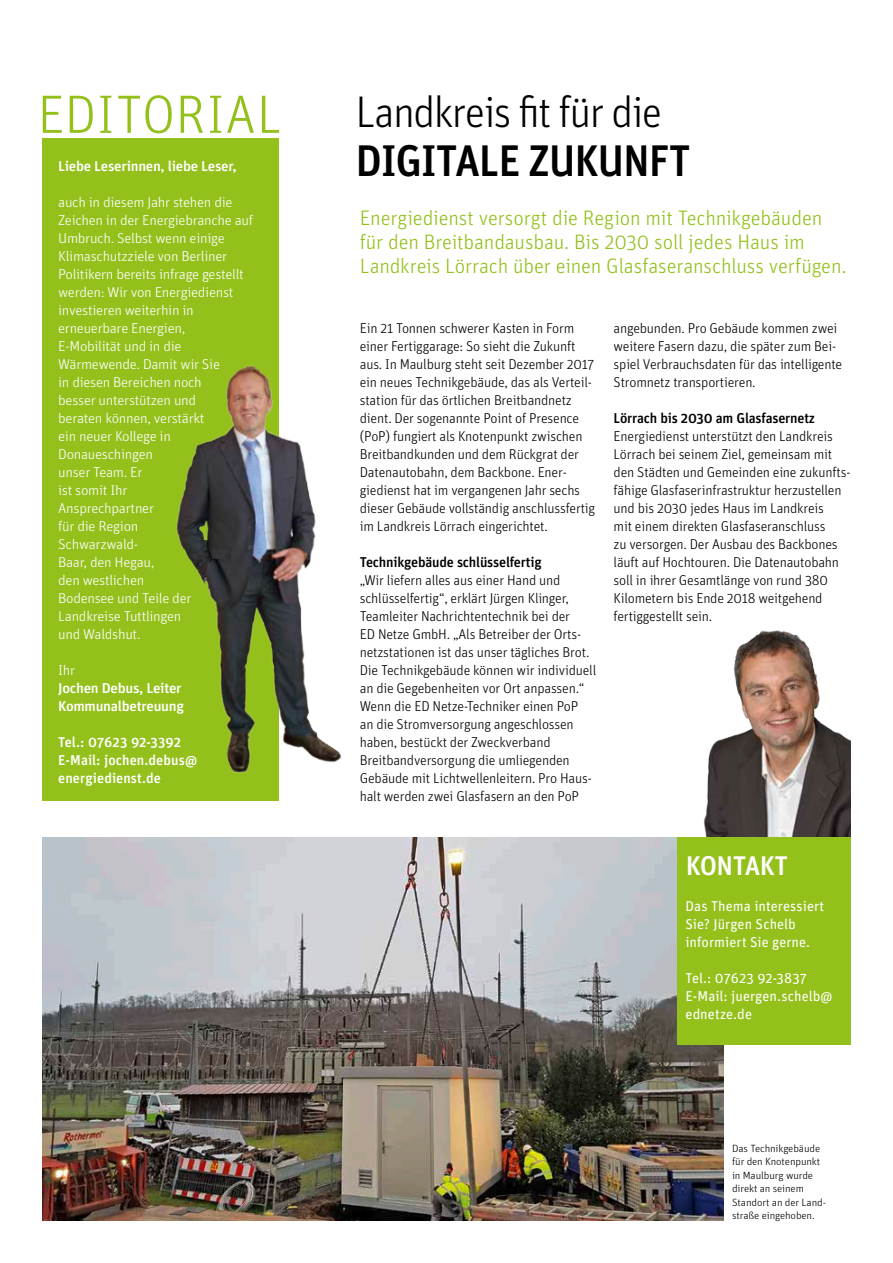
<style>
.page{position:relative;width:893px;height:1263px;background:#fff}
.page>*{position:absolute;margin:0;border:0;box-sizing:border-box;transform-origin:0 0}
.t1{font:300 54px "Unit Pro";letter-spacing:.015em;color:#94c01c}
.t2{font:300 44.25px "Unit Pro";letter-spacing:-.035em;color:#000}
.t3{font:500 44.25px "Unit Pro";letter-spacing:-.025em;color:#000}
.t4{font:500 27px "Unit Pro";letter-spacing:-.02em;color:#fff}
.t5{font:300 21px/24px "Unit Pro";letter-spacing:-.01em;color:#94c01c}
.t6{font:300 14.25px/18px "Unit Pro";letter-spacing:-.015em;color:#000}
.t7{font:300 14.25px/18px "Unit Pro";letter-spacing:-.02em;color:#fff;scale:1.05 1}
.t8{font:14.25px/18px "Unit Pro";letter-spacing:.005em;color:#fff}
.t9{font:500 14.25px/18px "Unit Pro";letter-spacing:-.02em;color:#fff;scale:1.05 1}
.t10{font:500 14.25px "Unit Pro";letter-spacing:-.015em;color:#000}
.t11{font:500 14.25px/18px "Unit Pro";letter-spacing:.005em;color:#fff}
.t12{font:300 10.5px/13.5px "Unit Pro";letter-spacing:-.01em;color:#000;scale:1.05 1}
</style>
<div class="page">
<img style="left:703px;top:630px;width:147px;height:207px">
<div style="left:43px;top:138px;width:236px;height:663px;background:#94c01c"></div>
<img style="left:176px;top:365px;width:166px;height:408px">
<img style="left:43px;top:837px;width:680px;height:383px">
<div style="left:677px;top:837px;width:173px;height:207px;background:#94c01c"></div>
<h1 class="t1" style="left:37px;top:82px;width:246px">EDITORIAL</h1>
<h2 class="t2" style="left:356px;top:86px;width:308px">Landkreis fit für die</h2>
<h2 class="t3" style="left:356px;top:132px;width:336px">DIGITALE ZUKUNFT</h2>
<p class="t9" style="left:58px;top:157px;width:172px">Liebe Leserinnen, liebe Leser,</p>
<p class="t7" style="left:58px;top:193px;width:187px">auch in diesem Jahr stehen die<br>Zeichen in der Energiebranche auf<br>Umbruch. Selbst wenn einige<br>Klimaschutzziele von Berliner<br>Politikern bereits infrage gestellt werden: Wir von Energiedienst investieren weiterhin in erneuerbare Energien,<br>E-Mobilität und in die<br>Wärmewende. Damit wir Sie<br>in diesen Bereichen noch<br>besser unterstützen und<br>beraten können, verstärkt<br>ein neuer Kollege in<br>Donaueschingen<br>unser Team. Er<br>ist somit Ihr<br>Ansprechpartner<br>für die Region<br>Schwarzwald-<br>Baar, den Hegau,<br>den westlichen<br>Bodensee und Teile der<br>Landkreise Tuttlingen<br>und Waldshut.</p>
<p class="t7" style="left:58px;top:661px;width:18px">Ihr</p>
<p class="t9" style="left:58px;top:679px;width:121px">Jochen Debus, Leiter<br>Kommunalbetreuung</p>
<p class="t11" style="left:58px;top:733px;width:140px">Tel.: 07623 92-3392<br>E-Mail: jochen.debus@ energiedienst.de</p>
<h3 class="t5" style="left:360px;top:206px;width:488px">Energiedienst versorgt die Region mit Technikgebäuden für den Breitbandausbau. Bis 2030 soll jedes Haus im<br>Landkreis Lörrach über einen Glasfaseranschluss verfügen.</h3>
<p class="t6" style="left:360px;top:319px;width:237px">Ein 21 Tonnen schwerer Kasten in Form einer Fertiggarage: So sieht die Zukunft aus. In Maulburg steht seit Dezember 2017 ein neues Technikgebäude, das als Verteil&shy;station für das örtlichen Breitbandnetz dient. Der sogenannte Point of Presence (PoP) fungiert als Knotenpunkt zwischen Breitbandkunden und dem Rückgrat der Datenautobahn, dem Backbone. Ener&shy;giedienst hat im vergangenen Jahr sechs dieser Gebäude vollständig anschlussfertig im Landkreis Lörrach eingerichtet.</p>
<p class="t10" style="left:360px;top:553px;width:183px">Technikgebäude schlüsselfertig</p>
<p class="t6" style="left:360px;top:571px;width:238px">„Wir liefern alles aus einer Hand und schlüsselfertig“, erklärt Jürgen Klinger, Teamleiter Nachrichtentechnik bei der<br>ED Netze GmbH. „Als Betreiber der Orts&shy;netzstationen ist das unser tägliches Brot.<br>Die Technikgebäude können wir individuell an die Gegebenheiten vor Ort anpassen.“ Wenn die ED Netze-Techniker einen PoP<br>an die Stromversorgung angeschlossen haben, bestückt der Zweckverband Breitbandversorgung die umliegenden Gebäude mit Lichtwellenleitern. Pro Haus&shy;halt werden zwei Glasfasern an den PoP</p>
<p class="t6" style="left:614px;top:319px;width:230px">angebunden. Pro Gebäude kommen zwei weitere Fasern dazu, die später zum Bei&shy;spiel Verbrauchsdaten für das intelligente Stromnetz transportieren.</p>
<p class="t10" style="left:614px;top:409px;width:203px">Lörrach bis 2030 am Glasfasernetz</p>
<p class="t6" style="left:614px;top:427px;width:238px">Energiedienst unterstützt den Landkreis Lörrach bei seinem Ziel, gemeinsam mit den Städten und Gemeinden eine zukunfts&shy;fähige Glasfaserinfrastruktur herzustellen und bis 2030 jedes Haus im Landkreis<br>mit einem direkten Glasfaseranschluss<br>zu versorgen. Der Ausbau des Backbones läuft auf Hochtouren. Die Datenautobahn soll in ihrer Gesamtlänge von rund 380<br>Kilometern bis Ende 2018 weitgehend fertiggestellt sein.</p>
<h3 class="t4" style="left:686px;top:849px;width:104px">KONTAKT</h3>
<p class="t8" style="left:685px;top:897px;width:140px">Das Thema interessiert<br>Sie? Jürgen Schelb informiert Sie gerne.</p>
<p class="t8" style="left:685px;top:969px;width:148px">Tel.: 07623 92-3837<br>E-Mail: juergen.schelb@ ednetze.de</p>
<p class="t12" style="left:732px;top:1142px;width:91px">Das Technikgebäude für den Knotenpunkt in Maulburg wurde direkt an seinem<br>Standort an der Land&shy;straße eingehoben.</p>
</div>
